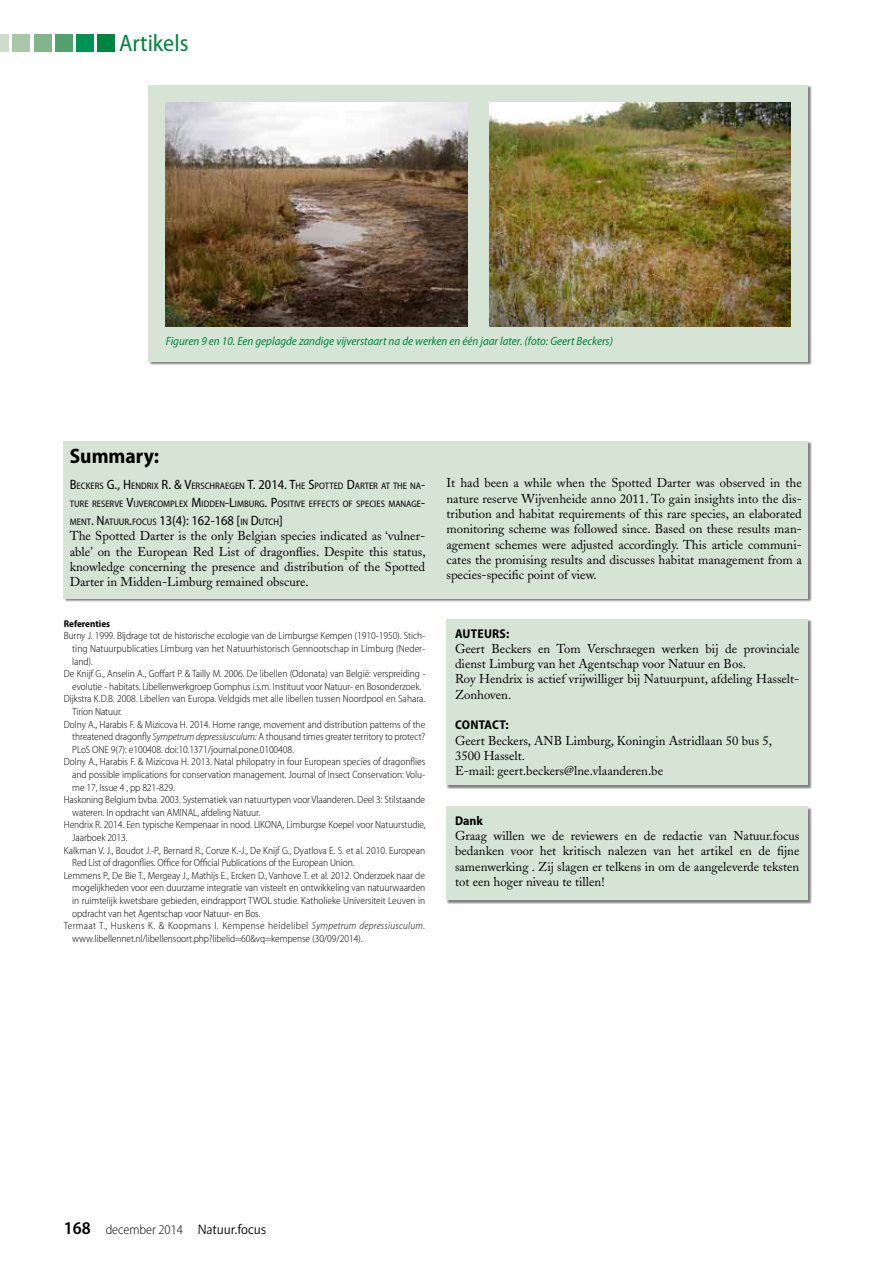
<style>
.page{position:relative;width:893px;height:1263px;background:#fff}
.page>*{position:absolute;margin:0;border:0;box-sizing:border-box;transform-origin:0 0}
.t1{font:semi-condensed 24px "Myriad Pro";color:#00853e}
.t2{font:700 semi-condensed 21px "Myriad Pro";color:#000}
.t3{font:300 semi-condensed 13.5px "Myriad Pro";color:#000}
.t4{font:12.75px/15.3px "Adobe Caslon";color:#000;text-align:justify}
.t5{font:700 semi-condensed 12.75px "Myriad Pro";letter-spacing:.02em;color:#000}
.t6{font:italic semi-condensed 12px "Myriad Pro";color:#00853e}
.t7{font:300 semi-condensed 10.5px "Myriad Pro";letter-spacing:-.01em;color:#000}
.t8{font:300 semi-condensed 10.5px "Myriad Pro";letter-spacing:.025em;color:#000}
.t9{font:700 semi-condensed 9.75px "Myriad Pro";color:#000}
.t10{font:semi-condensed 9.45px/18px "Myriad Pro";color:#000;text-align:justify}
.s1{font-size:13.5px}
.s2{font-style:italic}
.s3{font-weight:600;font-size:18px}
.s4{font-family:"Beo Sans R11";font-weight:400;font-stretch:normal;font-size:15px}
</style>
<div class="page">
<div style="left:149px;top:85px;width:663px;height:280px;background:#000;opacity:.5"></div>
<div style="left:149px;top:85px;width:659px;height:276px;background:#d6e4d5"></div>
<img style="left:166px;top:102px;width:302px;height:225px">
<img style="left:489px;top:102px;width:302px;height:225px">
<div style="left:64px;top:441px;width:748px;height:161px;background:#000;opacity:.5"></div>
<div style="left:64px;top:441px;width:744px;height:157px;background:#d6e4d5"></div>
<div style="left:447px;top:620px;width:365px;height:169px;background:#000;opacity:.5"></div>
<div style="left:446px;top:619px;width:362px;height:166px;background:#d6e4d5"></div>
<div style="left:447px;top:807px;width:365px;height:97px;background:#000;opacity:.5"></div>
<div style="left:446px;top:807px;width:362px;height:93px;background:#d6e4d5"></div>
<div style="left:98px;top:34px;width:17px;height:17px;background:#00853e"></div>
<div style="left:77px;top:34px;width:17px;height:17px;background:#009252"></div>
<div style="left:55px;top:34px;width:17px;height:17px;background:#53a26c"></div>
<div style="left:34px;top:34px;width:17px;height:17px;background:#82b58a"></div>
<div style="left:13px;top:34px;width:17px;height:17px;background:#a9c8aa"></div>
<div style="left:0;top:34px;width:9px;height:17px;background:#ccddca"></div>
<h1 class="t1" style="left:119px;top:30px;width:71px">Artikels</h1>
<p class="t6" style="left:166px;top:334px;width:449px">Figuren 9 en 10. Een geplagde zandige vijverstaart na de werken en één jaar later. (foto: Geert Beckers)</p>
<h2 class="t2" style="left:70px;top:444px;width:91px">Summary:</h2>
<p class="t10" style="left:70px;top:477px;width:357px"><span class="s1">B</span>ECKERS <span class="s1">G., H</span> ENDRIX <span class="s1">R. &amp; V</span>ERSCHRAEGEN <span class="s1">T. 2014. T</span>HE <span class="s1">S</span>POTTED <span class="s1">D</span>ARTER AT THE NA<span class="s1">-</span>TURE RESERVE <span class="s1">V</span>IJVERCOMPLEX <span class="s1">M</span>IDDEN<span class="s1">-L</span>IMBURG<span class="s1">. P</span>OSITIVE EFFECTS OF SPECIES MANAGE<span class="s1">-</span>MENT<span class="s1">. N</span>ATUUR<span class="s1">.</span>FOCUS <span class="s1">13(4): 162-168 [</span>IN <span class="s1">D</span>UTCH<span class="s1">]</span></p>
<p class="t4" style="left:70px;top:529px;width:357px">The Spotted Darter is the only Belgian species indicated as ‘vulner&shy;able’ on the European Red List of dragonflies. Despite this status, knowledge concerning the presence and distribution of the Spotted Darter in Midden-Limburg remained obscure.</p>
<p class="t9" style="left:64px;top:618px;width:48px">Referenties</p>
<p class="t7" style="left:64px;top:630px;width:363px">Burny J. 1999. Bijdrage tot de historische ecologie van de Limburgse Kempen (1910-1950). Stich-</p>
<p class="t7" style="left:72px;top:643px;width:354px">ting Natuurpublicaties Limburg van het Natuurhistorisch Gennootschap in Limburg (Neder-</p>
<p class="t7" style="left:72px;top:655px;width:22px">land).</p>
<p class="t7" style="left:64px;top:668px;width:363px">De Knijf G., Anselin A., Goffart P. &amp; Tailly M. 2006. De libellen (Odonata) van België: verspreiding -</p>
<p class="t7" style="left:72px;top:681px;width:351px">evolutie - habitats. Libellenwerkgroep Gomphus i.s.m. Instituut voor Natuur- en Bosonderzoek.</p>
<p class="t7" style="left:64px;top:693px;width:363px">Dijkstra K.D.B. 2008. Libellen van Europa. Veldgids met alle libellen tussen Noordpool en Sahara.</p>
<p class="t7" style="left:72px;top:706px;width:51px">Tirion Natuur.</p>
<p class="t7" style="left:64px;top:718px;width:363px">Dolny A., Harabis F. &amp; Mizicova H. 2014. Home range, movement and distribution patterns of the</p>
<p class="t7" style="left:72px;top:731px;width:354px">threatened dragonfly <span class="s2">Sympetrum depressiusculum:</span> A thousand times greater territory to protect?</p>
<p class="t7" style="left:72px;top:744px;width:223px">PLoS ONE 9(7): e100408. doi:10.1371/journal.pone.0100408.</p>
<p class="t7" style="left:64px;top:756px;width:363px">Dolny A., Harabis F. &amp; Mizicova H. 2013. Natal philopatry in four European species of dragonflies</p>
<p class="t7" style="left:72px;top:769px;width:355px">and possible implications for conservation management. Journal of Insect Conservation: Volu-</p>
<p class="t7" style="left:72px;top:781px;width:104px">me 17, Issue 4 , pp 821-829.</p>
<p class="t7" style="left:64px;top:794px;width:363px">Haskoning Belgium bvba. 2003. Systematiek van natuurtypen voor Vlaanderen. Deel 3: Stilstaande</p>
<p class="t7" style="left:72px;top:807px;width:189px">wateren. In opdracht van AMINAL, afdeling Natuur.</p>
<p class="t7" style="left:64px;top:819px;width:363px">Hendrix R. 2014. Een typische Kempenaar in nood. LIKONA, Limburgse Koepel voor Natuurstudie,</p>
<p class="t7" style="left:72px;top:832px;width:57px">Jaarboek 2013.</p>
<p class="t7" style="left:64px;top:844px;width:363px">Kalkman V. J., Boudot J.-P., Bernard R., Conze K.-J., De Knijf G., Dyatlova E. S. et al. 2010. European</p>
<p class="t7" style="left:72px;top:857px;width:284px">Red List of dragonflies. Office for Official Publications of the European Union.</p>
<p class="t7" style="left:64px;top:870px;width:363px">Lemmens P., De Bie T., Mergeay J., Mathijs E., Ercken D., Vanhove T. et al. 2012. Onderzoek naar de</p>
<p class="t7" style="left:72px;top:882px;width:354px">mogelijkheden voor een duurzame integratie van visteelt en ontwikkeling van natuurwaarden</p>
<p class="t7" style="left:72px;top:895px;width:354px">in ruimtelijk kwetsbare gebieden, eindrapport TWOL studie. Katholieke Universiteit Leuven in</p>
<p class="t7" style="left:72px;top:907px;width:190px">opdracht van het Agentschap voor Natuur- en Bos.</p>
<p class="t8" style="left:64px;top:920px;width:363px">Termaat T., Huskens K. &amp; Koopmans I. Kempense heidelibel <span class="s2">Sympetrum depressiusculum.</span></p>
<p class="t7" style="left:72px;top:933px;width:292px">www.libellennet.nl/libellensoort.php?libelid=60&amp;vq=kempense (30/09/2014).</p>
<p class="t4" style="left:446px;top:475px;width:357px">It had been a while when the Spotted Darter was observed in the nature reserve Wijvenheide anno 2011. To gain insights into the dis&shy;tribution and habitat requirements of this rare species, an elaborated monitoring scheme was followed since. Based on these results man&shy;agement schemes were adjusted accordingly. This article communi&shy;cates the promising results and discusses habitat management from a species-specific point of view.</p>
<p class="t5" style="left:455px;top:626px;width:56px">AUTEURS:</p>
<p class="t4" style="left:455px;top:641px;width:346px;text-align:left">Geert Beckers en Tom Verschraegen werken bij de provinciale dienst Limburg van het Agentschap voor Natuur en Bos.<br>Roy Hendrix is actief vrijwilliger bij Natuurpunt, afdeling Hasselt-Zonhoven.</p>
<p class="t5" style="left:455px;top:718px;width:55px">CONTACT:</p>
<p class="t4" style="left:455px;top:733px;width:319px;text-align:left">Geert Beckers, ANB Limburg, Koningin Astridlaan 50 bus 5,<br>3500 Hasselt.<br>E-mail: geert.beckers@lne.vlaanderen.be</p>
<p class="t5" style="left:455px;top:813px;width:29px">Dank</p>
<p class="t4" style="left:455px;top:828px;width:346px">Graag willen we de reviewers en de redactie van Natuur.focus bedanken voor het kritisch nalezen van het artikel en de fijne samenwerking . Zij slagen er telkens in om de aangeleverde teksten tot een hoger niveau te tillen!</p>
<p class="t3" style="left:64px;top:1222px;width:204px"><span class="s3">168</span> december 2014 <span class="s4">Natuur.focus</span></p>
</div>
